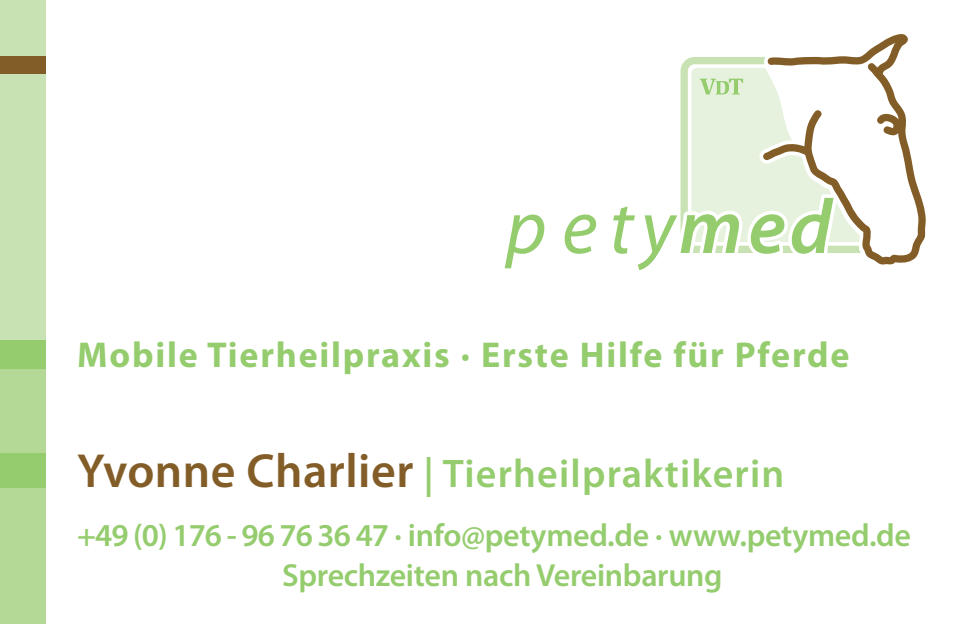
<style>
.page{position:relative;width:964px;height:624px;background:#fff}
.page>*{position:absolute;margin:0;border:0;box-sizing:border-box;transform-origin:0 0}
.t1{font:600 40px "Myriad Pro";letter-spacing:.03em;color:#94cc6e}
.t2{font:700 36px "Myriad Pro";letter-spacing:.05em;color:#94cc6e}
.t3{font:600 32px/39.6px "Myriad Pro";letter-spacing:-.01em;color:#94cc6e;text-align:center}
.s1{font-size:48px;color:#835d27}
</style>
<div class="page">
<div style="left:0;top:340px;width:45px;height:284px;background:#b4d997"></div>
<div style="left:0;top:0;width:45px;height:340px;background:#c9e2b3"></div>
<svg style="left:680px;top:57px;width:83px;height:196px;background:#e3f0d8"></svg>
<svg style="left:763px;top:34px;width:163px;height:231px"></svg>
<svg style="left:505px;top:214px;width:39px;height:54px"></svg>
<svg style="left:565px;top:214px;width:31px;height:40px"></svg>
<svg style="left:613px;top:206px;width:126px;height:64px"></svg>
<svg style="left:751px;top:214px;width:33px;height:40px"></svg>
<svg style="left:792px;top:198px;width:41px;height:56px"></svg>
<div style="left:0;top:340px;width:45px;height:29px;background:#94cc6e"></div>
<div style="left:0;top:454px;width:45px;height:34px;background:#94cc6e"></div>
<div style="left:0;top:57px;width:45px;height:17px;background:#835d27"></div>
<p class="t2" style="left:77px;top:332px;width:774px">Mobile Tierheilpraxis · Erste Hilfe für Pferde</p>
<p class="t1" style="left:77px;top:448px;width:709px"><span class="s1">Yvonne Charlier</span> | Tierheilpraktikerin</p>
<p class="t3" style="left:77px;top:514px;width:835px">+49 (0) 176 - 96 76 36 47 · info@petymed.de · www.petymed.de<br>Sprechzeiten nach Vereinbarung</p>
</div>
